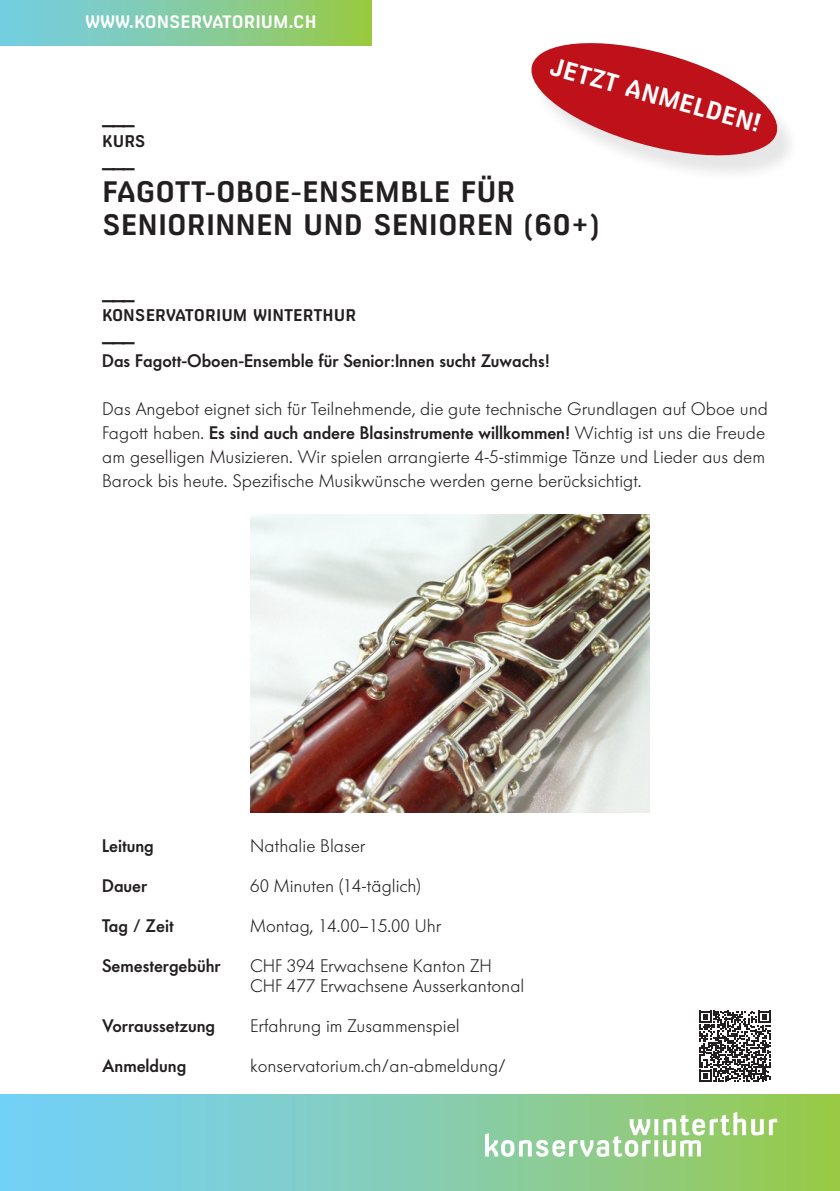
<style>
.page{position:relative;width:840px;height:1191px;background:#fff}
.page>*{position:absolute;margin:0;border:0;box-sizing:border-box;transform-origin:0 0}
.t1{font:700 28px/33.6px "Milibus Rg";color:#231f20}
.t2{font:700 24px "Milibus Rg";color:#fff}
.Strich{font:700 20px "Milibus Rg";color:#231f20}
.Titel_klein{font:700 20px "Milibus Rg";color:#231f20}
.Untertitel{font:300 18px/24px "Futura BQ";color:#231f20}
.Untertitel-2{font:500 18px "Futura BQ";color:#231f20}
.t3{font:700 17px "Milibus Rg";color:#fff}
.Titel_klein-2{font:700 16px "Milibus Rg";color:#231f20}
.s1{font-weight:500}
</style>
<div class="page">
<div style="left:532px;top:49px;width:266px;height:133px;background:#231f20;opacity:.11"></div>
<svg style="left:531px;top:43px;width:252px;height:120px"></svg>
<img style="left:250px;top:515px;width:398px;height:297px">
<svg style="left:699px;top:1010px;width:71px;height:72px"></svg>
<div style="left:0;top:0;width:371px;height:45px;background:linear-gradient(to right,#72ceee,#98c94b)"></div>
<div style="left:0;top:1094px;width:839px;height:97px;background:linear-gradient(to right,#72d1ff,#99ca52)"></div>
<svg style="left:484px;top:1111px;width:292px;height:45px"></svg>
<p class="t3" style="left:85px;top:11px;width:233px">WWW.KONSERVATORIUM.CH</p>
<p class="t2" style="left:554px;top:51px;width:219px;rotate:16deg">JETZT ANMELDEN!</p>
<p class="Strich" style="left:102px;top:106px;width:34px">___</p>
<p class="Titel_klein-2" style="left:102px;top:131px;width:45px">KURS</p>
<p class="Strich" style="left:102px;top:149px;width:34px">___</p>
<p class="t1" style="left:102px;top:174px;width:498px">FAGOTT-OBOE-ENSEMBLE FÜR<br>SENIORINNEN UND SENIOREN (60+)</p>
<p class="Strich" style="left:102px;top:280px;width:34px">___</p>
<p class="Titel_klein-2" style="left:102px;top:305px;width:255px">KONSERVATORIUM WINTERTHUR</p>
<p class="Titel_klein" style="left:102px;top:323px;width:34px">___</p>
<p class="Untertitel-2" style="left:102px;top:349px;width:449px">Das Fagott-Oboen-Ensemble für Senior:Innen sucht Zuwachs!</p>
<p class="Untertitel" style="left:102px;top:397px;width:667px">Das Angebot eignet sich für Teilnehmende, die gute technische Grundlagen auf Oboe und Fagott haben. <span class="s1">Es sind auch andere Blasinstrumente willkommen!</span> Wichtig ist uns die Freude am geselligen Musizieren. Wir spielen arrangierte 4-5-stimmige Tänze und Lieder aus dem Barock bis heute. Spezifische Musikwünsche werden gerne berücksichtigt.</p>
<p class="Untertitel-2" style="left:102px;top:833px;width:53px">Leitung</p>
<p class="Untertitel" style="left:250px;top:833px;width:116px">Nathalie Blaser</p>
<p class="Untertitel-2" style="left:102px;top:873px;width:47px">Dauer</p>
<p class="Untertitel" style="left:250px;top:873px;width:171px">60 Minuten (14-täglich)</p>
<p class="Untertitel-2" style="left:102px;top:913px;width:73px">Tag / Zeit</p>
<p class="Untertitel" style="left:250px;top:913px;width:192px">Montag, 14.00–15.00 Uhr</p>
<p class="Untertitel-2" style="left:102px;top:953px;width:120px">Semestergebühr</p>
<p class="Untertitel" style="left:250px;top:953px;width:243px">CHF 394 Erwachsene Kanton ZH</p>
<p class="Untertitel" style="left:250px;top:973px;width:275px">CHF 477 Erwachsene Ausserkantonal</p>
<p class="Untertitel-2" style="left:102px;top:1013px;width:114px">Vorraussetzung</p>
<p class="Untertitel" style="left:250px;top:1013px;width:211px">Erfahrung im Zusammenspiel</p>
<p class="Untertitel-2" style="left:102px;top:1053px;width:86px">Anmeldung</p>
<p class="Untertitel" style="left:250px;top:1053px;width:257px">konservatorium.ch/an-abmeldung/</p>
</div>
